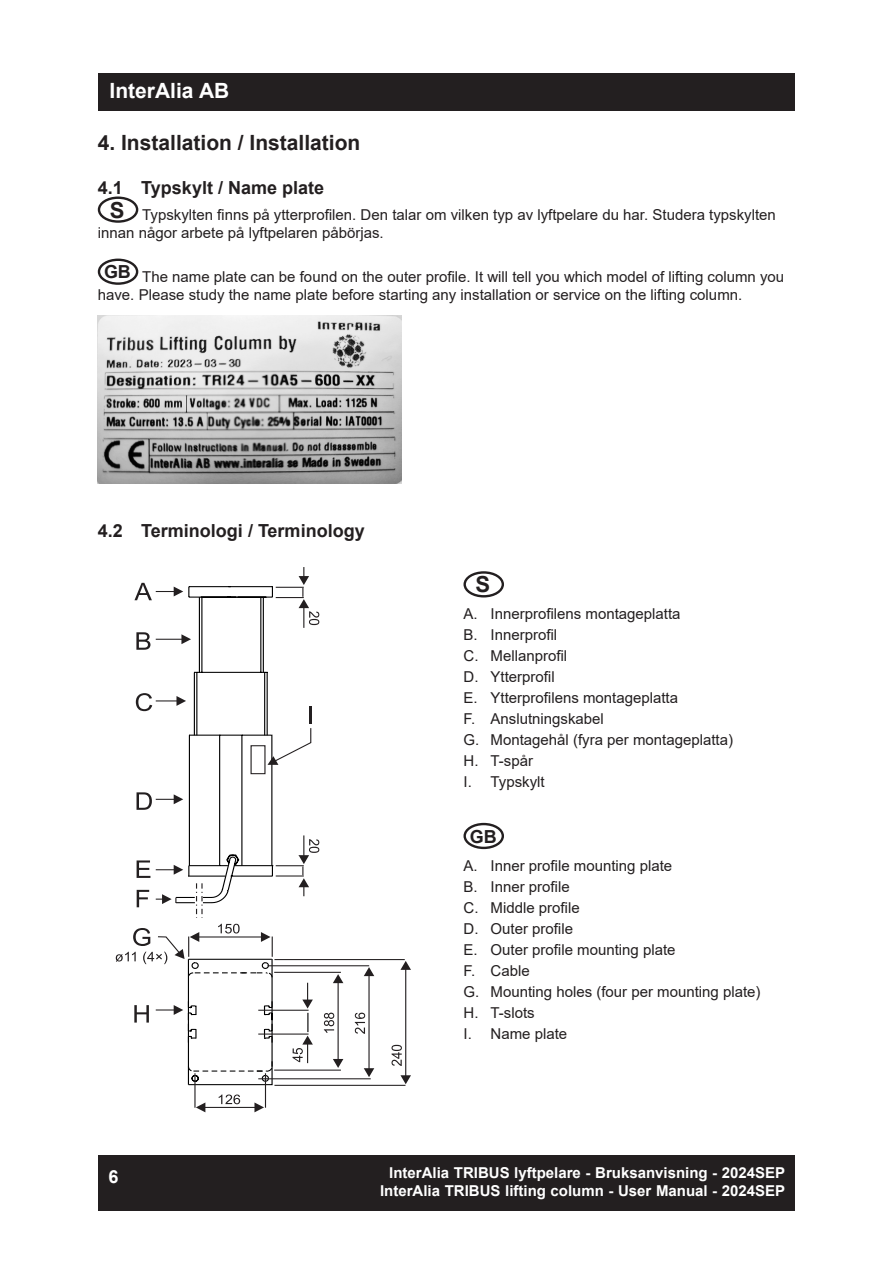
<style>
.page{position:relative;width:893px;height:1263px;background:#fff}
.page>*{position:absolute;margin:0;border:0;box-sizing:border-box;transform-origin:0 0}
.Fließ{font:700 22.05px "Arial";color:#231f20}
.Fließ-2{font:700 21px "Arial";color:#231f20}
.t1{font:700 21px "Arial";color:#fff}
.Fließ-3{font:700 18px "Arial";color:#231f20}
.t2{font:700 18px "Arial";color:#fff}
.Fließ-4{font:15px/18px "Arial";color:#231f20}
.t3{font:700 15px/18px "Arial";color:#fff;text-align:right}
</style>
<div class="page">
<div style="left:99px;top:1155px;width:696px;height:56px;background:#231f20"></div>
<div style="left:99px;top:73px;width:696px;height:38px;background:#231f20"></div>
<div style="left:98px;top:196px;width:40px;height:27px;border:2px solid #231f20;border-radius:50%"></div>
<div style="left:98px;top:259px;width:40px;height:26px;border:2px solid #231f20;border-radius:50%"></div>
<hr style="left:271px;top:735px;width:1px;height:131px;background:#000">
<hr style="left:241px;top:735px;width:1px;height:131px;background:#000">
<hr style="left:219px;top:735px;width:1px;height:131px;background:#000">
<hr style="left:263px;top:597px;width:1px;height:75px;background:#000">
<hr style="left:231px;top:875px;width:41px;height:2px;background:#000">
<hr style="left:189px;top:735px;width:1px;height:131px;background:#000">
<hr style="left:199px;top:597px;width:1px;height:75px;background:#000">
<hr style="left:189px;top:735px;width:83px;height:1px;background:#000">
<svg style="left:272px;top:835px;width:47px;height:61px"></svg>
<svg style="left:219px;top:1094px;width:21px;height:10px"></svg>
<hr style="left:194px;top:1073px;width:2px;height:35px;background:#231f20">
<hr style="left:265px;top:1073px;width:1px;height:35px;background:#231f20">
<hr style="left:205px;top:1107px;width:50px;height:1px;background:#231f20">
<svg style="left:254px;top:1102px;width:10px;height:10px"></svg>
<svg style="left:196px;top:1102px;width:9px;height:10px"></svg>
<div style="left:251px;top:745px;width:14px;height:29px;background:#fff;border:1px solid #231f20"></div>
<hr style="left:194px;top:672px;width:73px;height:1px;background:#000">
<hr style="left:194px;top:672px;width:1px;height:63px;background:#000">
<hr style="left:267px;top:672px;width:1px;height:63px;background:#000">
<hr style="left:196px;top:672px;width:1px;height:63px;background:#000">
<hr style="left:264px;top:672px;width:1px;height:63px;background:#000">
<hr style="left:201px;top:597px;width:1px;height:75px;background:#000">
<hr style="left:260px;top:597px;width:1px;height:75px;background:#000">
<svg style="left:136px;top:693px;width:50px;height:18px"></svg>
<svg style="left:137px;top:792px;width:46px;height:18px"></svg>
<svg style="left:137px;top:860px;width:13px;height:18px"></svg>
<svg style="left:267px;top:706px;width:45px;height:59px"></svg>
<hr style="left:189px;top:596px;width:42px;height:2px;background:#000">
<hr style="left:189px;top:586px;width:42px;height:1px;background:#000">
<hr style="left:228px;top:586px;width:44px;height:1px;background:#000">
<hr style="left:237px;top:596px;width:35px;height:2px;background:#000">
<hr style="left:227px;top:596px;width:39px;height:2px;background:#000">
<svg style="left:272px;top:567px;width:47px;height:61px"></svg>
<svg style="left:156px;top:634px;width:35px;height:10px"></svg>
<svg style="left:134px;top:583px;width:55px;height:17px"></svg>
<svg style="left:136px;top:632px;width:14px;height:18px"></svg>
<hr style="left:234px;top:865px;width:39px;height:1px;background:#000">
<svg style="left:156px;top:853px;width:84px;height:65px"></svg>
<svg style="left:137px;top:890px;width:12px;height:17px"></svg>
<svg style="left:116px;top:924px;width:295px;height:162px"></svg>
<div style="left:463px;top:571px;width:41px;height:26px;border:2px solid #231f20;border-radius:50%"></div>
<div style="left:463px;top:823px;width:41px;height:26px;border:2px solid #231f20;border-radius:50%"></div>
<img style="left:98px;top:315px;width:303px;height:169px">
<h2 class="t1" style="left:109px;top:76px;width:121px">InterAlia AB</h2>
<p class="Fließ-2" style="left:98px;top:128px;width:264px">4. Installation / Installation</p>
<p class="Fließ-3" style="left:98px;top:174px;width:228px">4.1 Typskylt / Name plate</p>
<p class="Fließ" style="left:110px;top:194px;width:16px">S</p>
<p class="Fließ-4" style="left:98px;top:205px;width:680px;text-indent:44px">Typskylten finns på ytterprofilen. Den talar om vilken typ av lyftpelare du har. Studera typskylten innan någor arbete på lyftpelaren påbörjas.</p>
<p class="Fließ-3" style="left:104px;top:259px;width:28px">GB</p>
<p class="Fließ-4" style="left:98px;top:267px;width:688px;text-indent:44px">The name plate can be found on the outer profile. It will tell you which model of lifting column you have. Please study the name plate before starting any installation or service on the lifting column.</p>
<p class="Fließ-3" style="left:98px;top:518px;width:268px">4.2 Terminologi / Terminology</p>
<p class="Fließ" style="left:476px;top:569px;width:16px">S</p>
<p class="Fließ-4" style="left:463px;top:605px;width:219px">A. Innerprofilens montageplatta</p>
<p class="Fließ-4" style="left:463px;top:626px;width:95px">B. Innerprofil</p>
<p class="Fließ-4" style="left:463px;top:647px;width:105px">C. Mellanprofil</p>
<p class="Fließ-4" style="left:463px;top:668px;width:93px">D. Ytterprofil</p>
<p class="Fließ-4" style="left:463px;top:689px;width:216px">E. Ytterprofilens montageplatta</p>
<p class="Fließ-4" style="left:463px;top:710px;width:142px">F. Anslutningskabel</p>
<p class="Fließ-4" style="left:463px;top:731px;width:271px">G. Montagehål (fyra per montageplatta)</p>
<p class="Fließ-4" style="left:463px;top:752px;width:71px">H. T-spår</p>
<p class="Fließ-4" style="left:463px;top:773px;width:83px">I. Typskylt</p>
<p class="Fließ-3" style="left:470px;top:823px;width:28px">GB</p>
<p class="Fließ-4" style="left:463px;top:857px;width:210px">A. Inner profile mounting plate</p>
<p class="Fließ-4" style="left:463px;top:878px;width:108px">B. Inner profile</p>
<p class="Fließ-4" style="left:463px;top:899px;width:118px">C. Middle profile</p>
<p class="Fließ-4" style="left:463px;top:920px;width:111px">D. Outer profile</p>
<p class="Fließ-4" style="left:463px;top:941px;width:214px">E. Outer profile mounting plate</p>
<p class="Fließ-4" style="left:463px;top:962px;width:68px">F. Cable</p>
<p class="Fließ-4" style="left:463px;top:983px;width:299px">G. Mounting holes (four per mounting plate)</p>
<p class="Fließ-4" style="left:463px;top:1004px;width:73px">H. T-slots</p>
<p class="Fließ-4" style="left:463px;top:1025px;width:105px">I. Name plate</p>
<p class="t2" style="left:108px;top:1164px;width:12px">6</p>
<p class="t3" style="left:380px;top:1164px;width:407px">InterAlia TRIBUS lyftpelare - Bruksanvisning - 2024SEP<br>InterAlia TRIBUS lifting column - User Manual - 2024SEP</p>
</div>
